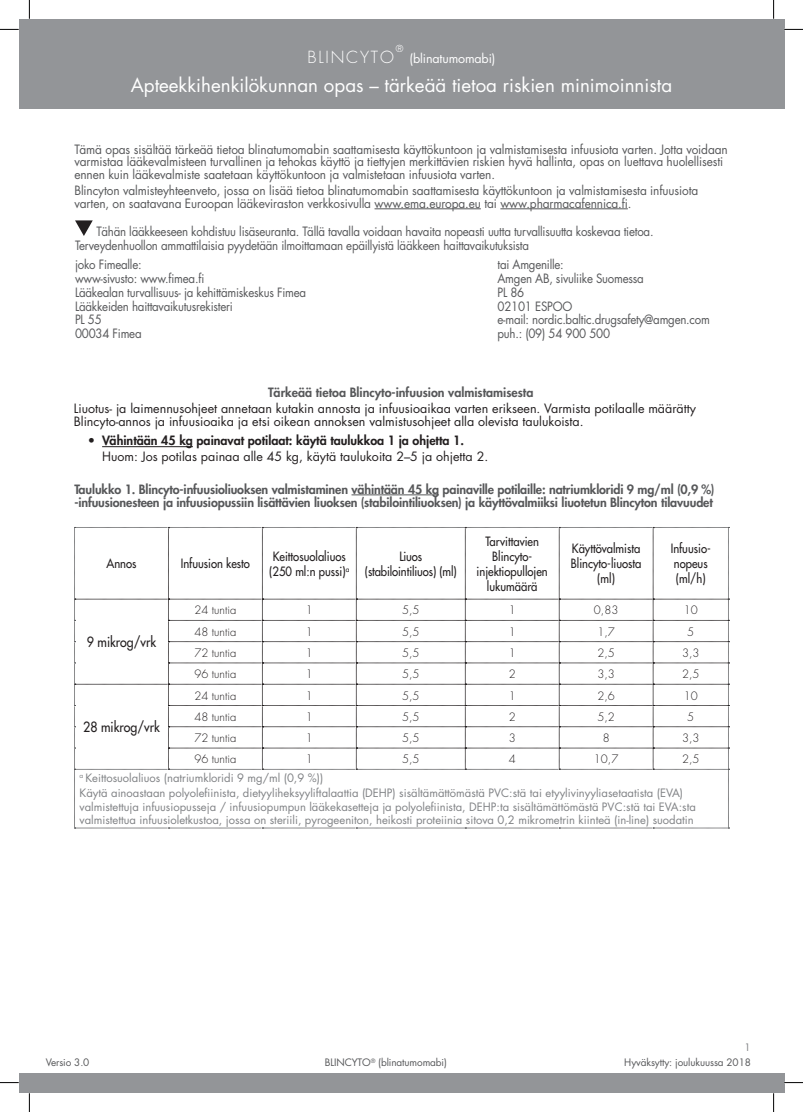
<style>
.page{position:relative;width:803px;height:1112px;background:#fff}
.page>*{position:absolute;margin:0;border:0;box-sizing:border-box;transform-origin:0 0}
.t1{font:18.75px "Futura Std";color:#fff}
.t2{font:300 16.25px "Futura Std";letter-spacing:.11em;color:#fff}
.t3{font:500 13.75px "Futura Std";color:#231f20;scale:.9 1}
.t4{font:12.5px/12.5px "Futura Std";letter-spacing:-.01em;color:#57585a;scale:.95 1}
.t5{font:12.5px/13.8px "Futura Std";letter-spacing:-.01em;color:#57585a;scale:.92 1}
.t6{font:12.5px/12.5px "Futura Std";color:#231f20}
.t7{font:800 12.5px/13.8px "Futura Std";letter-spacing:-.01em;color:#57585a}
.t8{font:500 12.5px/15px "Futura Std";color:#231f20;text-align:center;scale:.9 1}
.t9{font:12.5px "Futura Std";letter-spacing:-.01em;color:#fff}
.t10{font:11.25px/15.2px "Futura Std";color:#808285}
.t11{font:300 11.25px "Futura Std";color:#231f20}
.t12{font:10px "Futura Std";letter-spacing:-.01em;color:#57585a}
.t13{font:10px "Futura Std";color:#808285}
.t14{font:300 9.5px "Futura Std";color:#fff}
.s1{font-weight:800}
</style>
<div class="page">
<div style="left:19px;top:19px;width:765px;height:89px;background:#939598"></div>
<div style="left:19px;top:1073px;width:765px;height:19px;background:#939598"></div>
<hr style="left:351px;top:494px;width:88px;height:1px;background:#57585a">
<svg style="left:74px;top:527px;width:655px;height:301px"></svg>
<svg style="left:75px;top:220px;width:18px;height:16px"></svg>
<hr style="left:374px;top:208px;width:107px;height:1px;background:#57585a">
<hr style="left:500px;top:208px;width:128px;height:1px;background:#57585a">
<hr style="left:102px;top:446px;width:91px;height:1px;background:#231f20">
<svg style="left:0;top:29px;width:19px;height:1px"></svg>
<svg style="left:784px;top:29px;width:19px;height:1px"></svg>
<svg style="left:0;top:1082px;width:19px;height:1px"></svg>
<svg style="left:784px;top:1081px;width:19px;height:2px"></svg>
<svg style="left:29px;top:0;width:1px;height:19px"></svg>
<svg style="left:29px;top:1092px;width:1px;height:19px"></svg>
<svg style="left:773px;top:0;width:1px;height:19px"></svg>
<svg style="left:773px;top:1092px;width:1px;height:19px"></svg>
<p class="t14" style="left:396px;top:43px;width:9px">®</p>
<h2 class="t2" style="left:307px;top:47px;width:88px">BLINCYTO</h2>
<p class="t9" style="left:410px;top:50px;width:87px">(blinatumomabi)</p>
<h1 class="t1" style="left:131px;top:73px;width:543px">Apteekkihenkilökunnan opas – tärkeää tietoa riskien minimoinnista</h1>
<p class="t4" style="left:74px;top:143px;width:689px">Tämä opas sisältää tärkeää tietoa blinatumomabin saattamisesta käyttökuntoon ja valmistamisesta infuusiota varten. Jotta voidaan varmistaa lääkevalmisteen turvallinen ja tehokas käyttö ja tiettyjen merkittävien riskien hyvä hallinta, opas on luettava huolellisesti ennen kuin lääkevalmiste saatetaan käyttökuntoon ja valmistetaan infuusiota varten.</p>
<p class="t4" style="left:74px;top:184px;width:658px">Blincyton valmisteyhteenveto, jossa on lisää tietoa blinatumomabin saattamisesta käyttökuntoon ja valmistamisesta infuusiota varten, on saatavana Euroopan lääkeviraston verkkosivulla www.ema.europa.eu tai www.pharmacafennica.fi.</p>
<p class="t5" style="left:75px;top:224px;width:630px;text-indent:22px">Tähän lääkkeeseen kohdistuu lisäseuranta. Tällä tavalla voidaan havaita nopeasti uutta turvallisuutta koskevaa tietoa.<br>Terveydenhuollon ammattilaisia pyydetään ilmoittamaan epäillyistä lääkkeen haittavaikutuksista</p>
<p class="t5" style="left:75px;top:258px;width:253px">joko Fimealle:<br>www-sivusto: www.fimea.fi<br>Lääkealan turvallisuus- ja kehittämiskeskus Fimea<br>Lääkkeiden haittavaikutusrekisteri<br>PL 55<br>00034 Fimea</p>
<p class="t5" style="left:497px;top:258px;width:232px">tai Amgenille:<br>Amgen AB, sivuliike Suomessa<br>PL 86<br>02101 ESPOO<br>e-mail: nordic.baltic.drugsafety@amgen.com puh.: (09) 54 900 500</p>
<p class="t7" style="left:268px;top:385px;width:267px">Tärkeää tietoa Blincyto-infuusion valmistamisesta</p>
<p class="t6" style="left:74px;top:402px;width:624px">Liuotus- ja laimennusohjeet annetaan kutakin annosta ja infuusioaikaa varten erikseen. Varmista potilaalle määrätty<br>Blincyto-annos ja infuusioaika ja etsi oikean annoksen valmistusohjeet alla olevista taulukoista.</p>
<p class="t6" style="left:102px;top:433px;width:388px;line-height:16px;text-indent:-14px">• <span class="s1">Vähintään 45 kg painavat potilaat: käytä taulukkoa 1 ja ohjetta 1.<br></span>Huom: Jos potilas painaa alle 45 kg, käytä taulukoita 2–5 ja ohjetta 2.</p>
<p class="t7" style="left:74px;top:482px;width:642px">Taulukko 1. Blincyto-infuusioliuoksen valmistaminen vähintään 45 kg painaville potilaille: natriumkloridi 9 mg/ml (0,9 %) -infuusionesteen ja infuusiopussiin lisättävien liuoksen (stabilointiliuoksen) ja käyttövalmiiksi liuotetun Blincyton tilavuudet</p>
<p class="t8" style="left:106px;top:556px;width:35px">Annos</p>
<p class="t8" style="left:181px;top:556px;width:78px">Infuusion kesto</p>
<p class="t8" style="left:269px;top:548px;width:90px;text-align:left">Keittosuolaliuos (250 ml:n pussi)<sup>a</sup></p>
<p class="t8" style="left:365px;top:548px;width:104px">Liuos (stabilointiliuos) (ml)</p>
<p class="t8" style="left:477px;top:533px;width:81px">Tarvittavien<br>Blincyto&shy;injektiopullojen lukumäärä</p>
<p class="t8" style="left:571px;top:541px;width:80px">Käyttövalmista<br>Blincyto-liuosta (ml)</p>
<p class="t8" style="left:671px;top:541px;width:46px;text-align:left">Infuusio&shy;nopeus (ml/h)</p>
<p class="t3" style="left:87px;top:633px;width:79px">9 mikrog/vrk</p>
<p class="t11" style="left:194px;top:603px;width:43px">24 tuntia</p>
<p class="t11" style="left:306px;top:603px;width:8px">1</p>
<p class="t11" style="left:402px;top:603px;width:19px">5,5</p>
<p class="t11" style="left:509px;top:603px;width:8px">1</p>
<p class="t11" style="left:594px;top:603px;width:26px">0,83</p>
<p class="t11" style="left:684px;top:603px;width:15px">10</p>
<p class="t11" style="left:194px;top:624px;width:43px">48 tuntia</p>
<p class="t11" style="left:306px;top:624px;width:8px">1</p>
<p class="t11" style="left:402px;top:624px;width:19px">5,5</p>
<p class="t11" style="left:509px;top:624px;width:8px">1</p>
<p class="t11" style="left:597px;top:624px;width:19px">1,7</p>
<p class="t11" style="left:687px;top:624px;width:8px">5</p>
<p class="t11" style="left:194px;top:646px;width:43px">72 tuntia</p>
<p class="t11" style="left:306px;top:646px;width:8px">1</p>
<p class="t11" style="left:402px;top:646px;width:19px">5,5</p>
<p class="t11" style="left:509px;top:646px;width:8px">1</p>
<p class="t11" style="left:597px;top:646px;width:19px">2,5</p>
<p class="t11" style="left:682px;top:646px;width:19px">3,3</p>
<p class="t11" style="left:194px;top:667px;width:43px">96 tuntia</p>
<p class="t11" style="left:306px;top:667px;width:8px">1</p>
<p class="t11" style="left:402px;top:667px;width:19px">5,5</p>
<p class="t11" style="left:509px;top:667px;width:8px">2</p>
<p class="t11" style="left:597px;top:667px;width:19px">3,3</p>
<p class="t11" style="left:682px;top:667px;width:19px">2,5</p>
<p class="t11" style="left:194px;top:688px;width:43px">24 tuntia</p>
<p class="t11" style="left:306px;top:688px;width:8px">1</p>
<p class="t11" style="left:402px;top:688px;width:19px">5,5</p>
<p class="t11" style="left:509px;top:688px;width:8px">1</p>
<p class="t11" style="left:597px;top:688px;width:19px">2,6</p>
<p class="t11" style="left:684px;top:688px;width:15px">10</p>
<p class="t11" style="left:194px;top:709px;width:43px">48 tuntia</p>
<p class="t11" style="left:306px;top:709px;width:8px">1</p>
<p class="t11" style="left:402px;top:709px;width:19px">5,5</p>
<p class="t11" style="left:509px;top:709px;width:8px">2</p>
<p class="t11" style="left:597px;top:709px;width:19px">5,2</p>
<p class="t11" style="left:687px;top:709px;width:8px">5</p>
<p class="t11" style="left:194px;top:731px;width:43px">72 tuntia</p>
<p class="t11" style="left:306px;top:731px;width:8px">1</p>
<p class="t11" style="left:402px;top:731px;width:19px">5,5</p>
<p class="t11" style="left:509px;top:731px;width:8px">3</p>
<p class="t11" style="left:603px;top:731px;width:8px">8</p>
<p class="t11" style="left:682px;top:731px;width:19px">3,3</p>
<p class="t11" style="left:194px;top:752px;width:43px">96 tuntia</p>
<p class="t11" style="left:306px;top:752px;width:8px">1</p>
<p class="t11" style="left:402px;top:752px;width:19px">5,5</p>
<p class="t11" style="left:509px;top:752px;width:8px">4</p>
<p class="t11" style="left:594px;top:752px;width:26px">10,7</p>
<p class="t11" style="left:682px;top:752px;width:19px">2,5</p>
<p class="t10" style="left:80px;top:770px;width:605px"><sup>a</sup> Keittosuolaliuos (natriumkloridi 9 mg/ml (0,9 %))<br>Käytä ainoastaan polyolefiinista, dietyyliheksyyliftalaattia (DEHP) sisältämättömästä PVC:stä tai etyylivinyyliasetaatista (EVA)</p>
<p class="t10" style="left:80px;top:800px;width:618px;line-height:13.5px">valmistettuja infuusiopusseja / infuusiopumpun lääkekasetteja ja polyolefiinista, DEHP:ta sisältämättömästä PVC:stä tai EVA:sta valmistettua infuusioletkustoa, jossa on steriili, pyrogeeniton, heikosti proteiinia sitova 0,2 mikrometrin kiinteä (in-line) suodatin</p>
<p class="t3" style="left:83px;top:718px;width:87px">28 mikrog/vrk</p>
<p class="t13" style="left:744px;top:1040px;width:8px">1</p>
<p class="t12" style="left:46px;top:1055px;width:45px">Versio 3.0</p>
<p class="t12" style="left:325px;top:1055px;width:124px">BLINCYTO<sup>®</sup> (blinatumomabi)</p>
<p class="t12" style="left:624px;top:1055px;width:128px">Hyväksytty: joulukuussa 2018</p>
</div>
